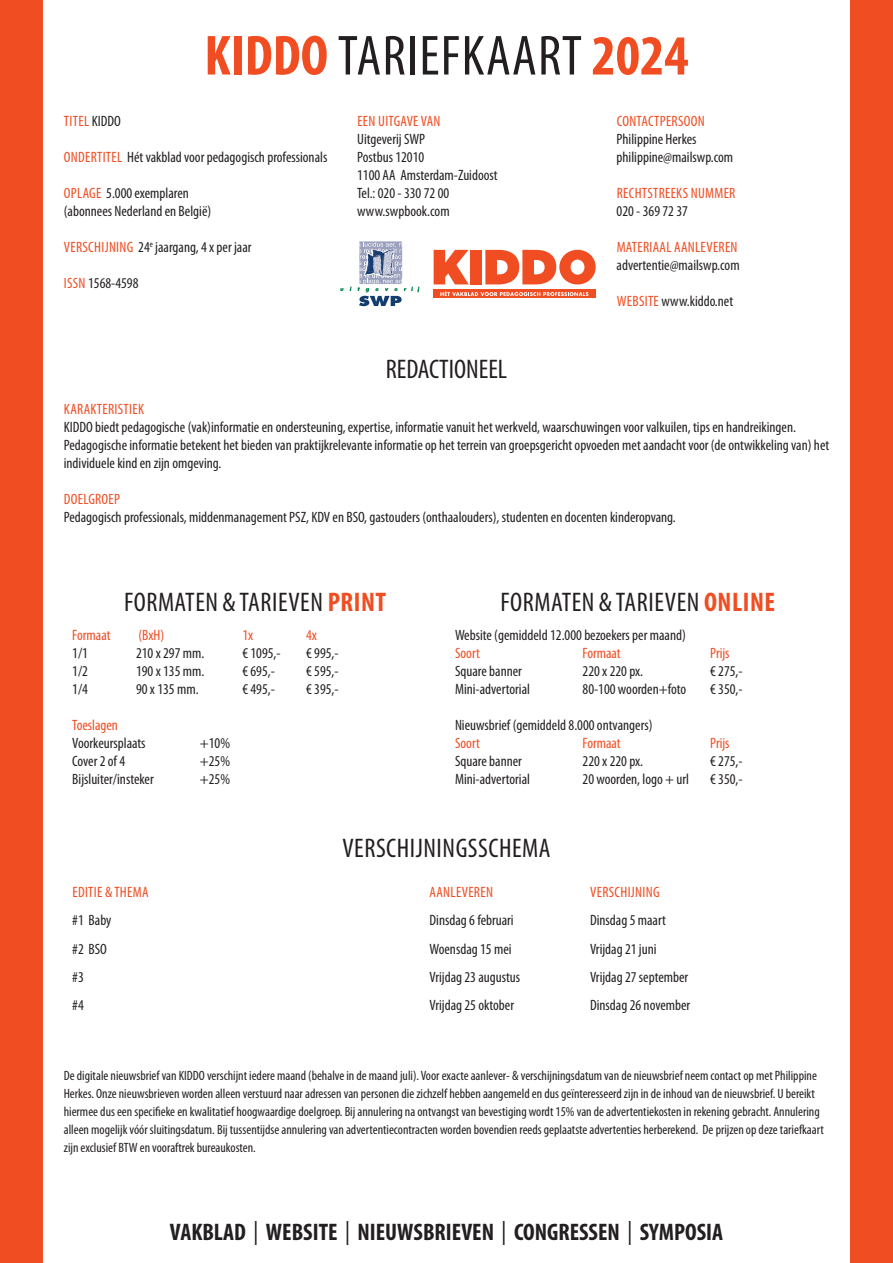
<style>
.page{position:relative;width:893px;height:1263px;background:#fff}
.page>*{position:absolute;margin:0;border:0;box-sizing:border-box;transform-origin:0 0}
.t1{font:condensed 57px "Myriad Pro";letter-spacing:.02em;color:#231f20}
.t2{font:condensed 27px "Myriad Pro";letter-spacing:.02em;color:#231f20}
.t3{font:condensed 27px "Myriad Pro";color:#231f20}
.t4{font:700 condensed 24px "Myriad Pro";color:#231f20}
.t5{font:condensed 15px/18px "Myriad Pro";color:#231f20}
.t6{font:condensed 15px "Myriad Pro";letter-spacing:.02em;color:#f04d22}
.t7{font:condensed 15px "Myriad Pro";color:#f04d22}
.t8{font:condensed 15px "Myriad Pro";letter-spacing:.02em;color:#231f20}
.t9{font:condensed 13.5px/18px "Myriad Pro";color:#231f20}
.s1{font-weight:700;color:#f04d22}
.s2{color:#231f20}
.s3{color:#f04d22}
.s4{font-weight:400}
</style>
<div class="page">
<div style="left:0;top:0;width:43px;height:1263px;background:#f04d22"></div>
<div style="left:850px;top:0;width:43px;height:1263px;background:#f04d22"></div>
<svg style="left:340px;top:288px;width:4px;height:3px"></svg>
<svg style="left:358px;top:241px;width:62px;height:65px"></svg>
<div style="left:433px;top:290px;width:162px;height:8px;background:#f04d22"></div>
<svg style="left:434px;top:250px;width:35px;height:34px"></svg>
<div style="left:470px;top:250px;width:12px;height:34px;background:#f04d22"></div>
<svg style="left:485px;top:250px;width:111px;height:34px"></svg>
<svg style="left:440px;top:291px;width:148px;height:5px"></svg>
<p class="t1" style="left:204px;top:21px;width:486px"><span class="s1">KIDDO</span> TARIEFKAART <span class="s1">2024</span></p>
<p class="t6" style="left:64px;top:112px;width:58px">TITEL <span class="s2">KIDDO</span></p>
<p class="t5" style="left:64px;top:148px;width:265px"><span class="s3">ONDERTITEL</span> Hét vakblad voor pedagogisch professionals</p>
<p class="t5" style="left:64px;top:184px;width:126px"><span class="s3">OPLAGE</span> 5.000 exemplaren</p>
<p class="t5" style="left:64px;top:202px;width:149px">(abonnees Nederland en België)</p>
<p class="t5" style="left:64px;top:238px;width:189px"><span class="s3">VERSCHIJNING</span> 24<sup>e</sup> jaargang, 4 x per jaar</p>
<p class="t5" style="left:64px;top:274px;width:76px"><span class="s3">ISSN</span> 1568-4598</p>
<p class="t6" style="left:357px;top:112px;width:85px">EEN UITGAVE VAN</p>
<p class="t5" style="left:357px;top:130px;width:70px">Uitgeverij SWP</p>
<p class="t5" style="left:357px;top:148px;width:69px">Postbus 12010</p>
<p class="t5" style="left:357px;top:166px;width:142px">1100 AA Amsterdam-Zuidoost</p>
<p class="t5" style="left:357px;top:184px;width:94px">Tel.: 020 - 330 72 00</p>
<p class="t5" style="left:357px;top:202px;width:94px">www.swpbook.com</p>
<p class="t3" style="left:386px;top:353px;width:123px">REDACTIONEEL</p>
<p class="t6" style="left:617px;top:112px;width:90px">CONTACTPERSOON</p>
<p class="t5" style="left:617px;top:130px;width:81px">Philippine Herkes</p>
<p class="t5" style="left:617px;top:148px;width:118px">philippine@mailswp.com</p>
<p class="t6" style="left:617px;top:184px;width:120px">RECHTSTREEKS NUMMER</p>
<p class="t5" style="left:617px;top:202px;width:73px">020 - 369 72 37</p>
<p class="t6" style="left:617px;top:238px;width:122px">MATERIAAL AANLEVEREN</p>
<p class="t5" style="left:617px;top:256px;width:125px">advertentie@mailswp.com</p>
<p class="t8" style="left:617px;top:292px;width:118px"><span class="s3">WEBSITE</span> www.kiddo.net</p>
<p class="t6" style="left:64px;top:400px;width:82px">KARAKTERISTIEK</p>
<p class="t5" style="left:64px;top:418px;width:767px">KIDDO biedt pedagogische (vak)informatie en ondersteuning, expertise, informatie vanuit het werkveld, waarschuwingen voor valkuilen, tips en handreikingen.<br>Pedagogische informatie betekent het bieden van praktijkrelevante informatie op het terrein van groepsgericht opvoeden met aandacht voor (de ontwikkeling van) het individuele kind en zijn omgeving.</p>
<p class="t6" style="left:64px;top:490px;width:58px">DOELGROEP</p>
<p class="t5" style="left:64px;top:508px;width:614px">Pedagogisch professionals, middenmanagement PSZ, KDV en BSO, gastouders (onthaalouders), studenten en docenten kinderopvang.</p>
<p class="t2" style="left:124px;top:586px;width:264px">FORMATEN &amp; TARIEVEN <span class="s1">PRINT</span></p>
<p class="t2" style="left:500px;top:586px;width:276px">FORMATEN &amp; TARIEVEN <span class="s1">ONLINE</span></p>
<p class="t7" style="left:72px;top:626px;width:40px">Formaat</p>
<p class="t6" style="left:138px;top:626px;width:27px">(BxH)</p>
<p class="t6" style="left:242px;top:626px;width:12px">1x</p>
<p class="t6" style="left:306px;top:626px;width:12px">4x</p>
<p class="t5" style="left:72px;top:643px;width:17px">1/1</p>
<p class="t5" style="left:136px;top:643px;width:70px">210 x 297 mm.</p>
<p class="t5" style="left:242px;top:643px;width:40px">€ 1095,-</p>
<p class="t5" style="left:306px;top:643px;width:34px">€ 995,-</p>
<p class="t5" style="left:72px;top:661px;width:17px">1/2</p>
<p class="t5" style="left:136px;top:661px;width:70px">190 x 135 mm.</p>
<p class="t5" style="left:242px;top:661px;width:34px">€ 695,-</p>
<p class="t5" style="left:306px;top:661px;width:34px">€ 595,-</p>
<p class="t5" style="left:72px;top:679px;width:17px">1/4</p>
<p class="t5" style="left:136px;top:679px;width:64px">90 x 135 mm.</p>
<p class="t5" style="left:242px;top:679px;width:34px">€ 495,-</p>
<p class="t5" style="left:306px;top:679px;width:34px">€ 395,-</p>
<p class="t7" style="left:72px;top:716px;width:47px">Toeslagen</p>
<p class="t5" style="left:72px;top:733px;width:75px">Voorkeursplaats</p>
<p class="t5" style="left:200px;top:733px;width:32px">+10%</p>
<p class="t5" style="left:72px;top:751px;width:54px">Cover 2 of 4</p>
<p class="t5" style="left:200px;top:751px;width:32px">+25%</p>
<p class="t5" style="left:72px;top:769px;width:83px">Bijsluiter/insteker</p>
<p class="t5" style="left:200px;top:769px;width:32px">+25%</p>
<p class="t5" style="left:455px;top:625px;width:232px">Website (gemiddeld 12.000 bezoekers per maand)</p>
<p class="t6" style="left:455px;top:644px;width:26px">Soort</p>
<p class="t7" style="left:583px;top:644px;width:40px">Formaat</p>
<p class="t6" style="left:710px;top:644px;width:21px">Prijs</p>
<p class="t5" style="left:455px;top:661px;width:69px">Square banner</p>
<p class="t5" style="left:583px;top:661px;width:62px">220 x 220 px.</p>
<p class="t5" style="left:710px;top:661px;width:34px">€ 275,-</p>
<p class="t5" style="left:455px;top:679px;width:77px">Mini-advertorial</p>
<p class="t5" style="left:583px;top:679px;width:105px">80-100 woorden+foto</p>
<p class="t5" style="left:710px;top:679px;width:34px">€ 350,-</p>
<p class="t5" style="left:455px;top:715px;width:199px">Nieuwsbrief (gemiddeld 8.000 ontvangers)</p>
<p class="t6" style="left:455px;top:734px;width:26px">Soort</p>
<p class="t7" style="left:583px;top:734px;width:40px">Formaat</p>
<p class="t6" style="left:710px;top:734px;width:21px">Prijs</p>
<p class="t5" style="left:455px;top:751px;width:69px">Square banner</p>
<p class="t5" style="left:583px;top:751px;width:62px">220 x 220 px.</p>
<p class="t5" style="left:710px;top:751px;width:34px">€ 275,-</p>
<p class="t5" style="left:455px;top:769px;width:77px">Mini-advertorial</p>
<p class="t5" style="left:583px;top:769px;width:108px">20 woorden, logo + url</p>
<p class="t5" style="left:710px;top:769px;width:34px">€ 350,-</p>
<p class="t2" style="left:342px;top:832px;width:210px">VERSCHIJNINGSSCHEMA</p>
<p class="t6" style="left:72px;top:883px;width:78px">EDITIE &amp; THEMA</p>
<p class="t6" style="left:430px;top:883px;width:65px">AANLEVEREN</p>
<p class="t6" style="left:590px;top:883px;width:71px">VERSCHIJNING</p>
<p class="t5" style="left:72px;top:911px;width:41px">#1 Baby</p>
<p class="t5" style="left:429px;top:911px;width:86px">Dinsdag 6 februari</p>
<p class="t5" style="left:590px;top:911px;width:77px">Dinsdag 5 maart</p>
<p class="t5" style="left:72px;top:939px;width:36px">#2 BSO</p>
<p class="t5" style="left:429px;top:939px;width:84px">Woensdag 15 mei</p>
<p class="t5" style="left:590px;top:939px;width:68px">Vrijdag 21 juni</p>
<p class="t5" style="left:72px;top:968px;width:13px">#3</p>
<p class="t5" style="left:429px;top:968px;width:92px">Vrijdag 23 augustus</p>
<p class="t5" style="left:590px;top:968px;width:100px">Vrijdag 27 september</p>
<p class="t5" style="left:72px;top:996px;width:13px">#4</p>
<p class="t5" style="left:429px;top:996px;width:86px">Vrijdag 25 oktober</p>
<p class="t5" style="left:590px;top:996px;width:102px">Dinsdag 26 november</p>
<p class="t9" style="left:64px;top:1066px;width:762px">De digitale nieuwsbrief van KIDDO verschijnt iedere maand (behalve in de maand juli). Voor exacte aanlever- &amp; verschijningsdatum van de nieuwsbrief neem contact op met Philippine Herkes. Onze nieuwsbrieven worden alleen verstuurd naar adressen van personen die zichzelf hebben aangemeld en dus geïnteresseerd zijn in de inhoud van de nieuwsbrief. U bereikt hiermee dus een specifieke en kwalitatief hoogwaardige doelgroep. Bij annulering na ontvangst van bevestiging wordt 15% van de advertentiekosten in rekening gebracht. Annulering alleen mogelijk vóór sluitingsdatum. Bij tussentijdse annulering van advertentiecontracten worden bovendien reeds geplaatste advertenties herberekend. De prijzen op deze tariefkaart zijn exclusief BTW en vooraftrek bureaukosten.</p>
<p class="t4" style="left:170px;top:1217px;width:555px">VAKBLAD <span class="s4">|</span> WEBSITE <span class="s4">|</span> NIEUWSBRIEVEN <span class="s4">|</span> CONGRESSEN <span class="s4">|</span> SYMPOSIA</p>
</div>
